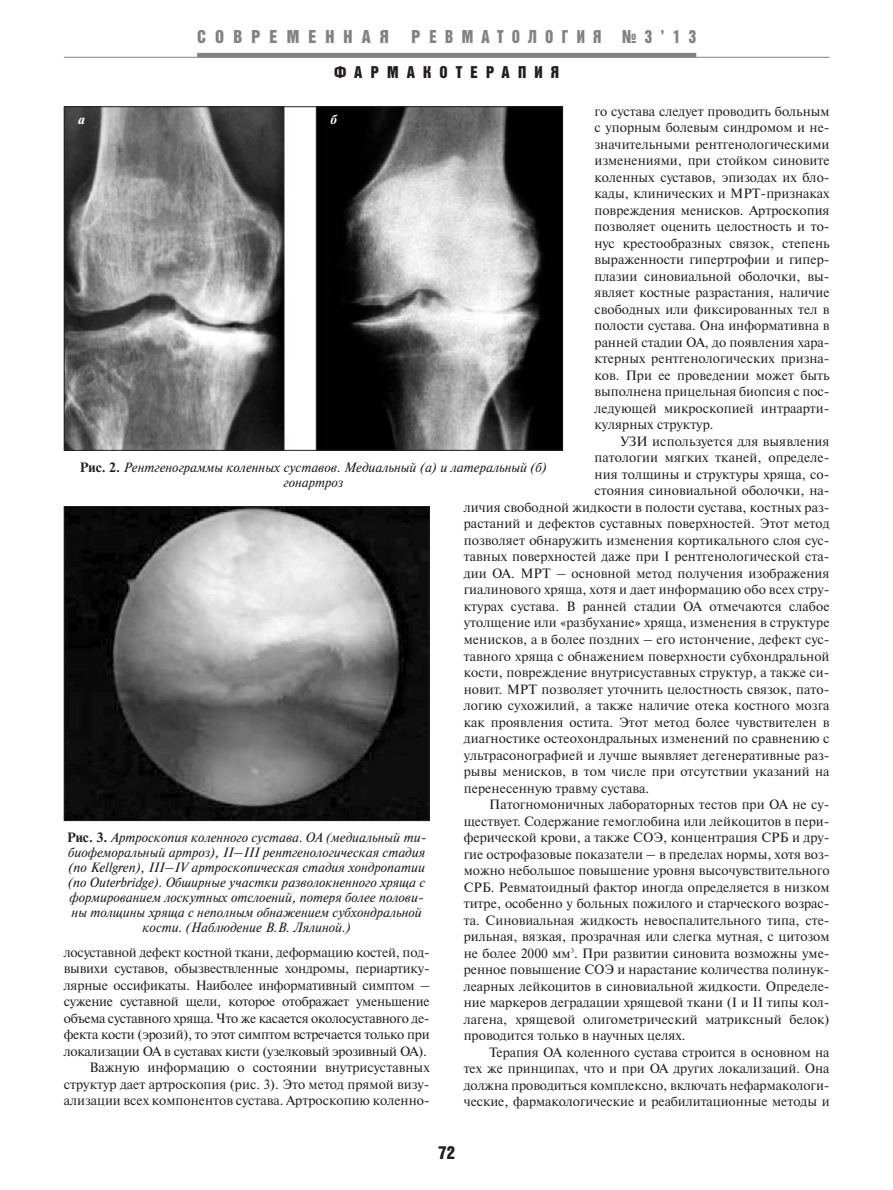
<style>
.page{position:relative;width:893px;height:1190px;background:#fff}
.page>*{position:absolute;margin:0;border:0;box-sizing:border-box;transform-origin:0 0}
.t1{font:18px "Bastion Kontrast";letter-spacing:.505em;color:#808284}
.t2{font:18px "Bastion Kontrast";color:#231f20}
.t3{font:16.5px "Bastion Kontrast";letter-spacing:.495em;color:#231f20}
.t4{font:13.5px/16.5px "Newton C";color:#231f20;text-align:right}
.t5{font:italic 13.5px/15px "Newton C";color:#231f20;text-align:center}
.t6{font:italic 700 13.5px "Newton C";color:#fff}
.s1{font-weight:700;font-style:normal}
</style>
<div class="page">
<hr style="left:64px;top:57px;width:765px;height:1px;background:#808284">
<hr style="left:197px;top:53px;width:499px;height:4px;background:#808284">
<img style="left:66px;top:108px;width:495px;height:341px">
<img style="left:66px;top:508px;width:361px;height:311px">
<div style="left:64px;top:506px;width:365px;height:315px;border:1px solid #231f20"></div>
<h1 class="t1" style="left:197px;top:30px;width:193px">СОВPEМЕННАЯ</h1>
<h1 class="t1" style="left:411px;top:30px;width:286px">РЕВМАТОЛОГИЯ №3’13</h1>
<p class="t3" style="left:334px;top:66px;width:226px">ФАРМАКОТЕРАПИЯ</p>
<p class="t4" style="left:594px;top:104px;width:236px;text-align:justify">го сустава следует проводить больным с упорным болевым синдромом и не&shy;значительными рентгенологическими изменениями, при стойком синовите коленных суставов, эпизодах их бло&shy;кады, клинических и МРТ-признаках повреждения менисков. Артроскопия позволяет оценить целостность и то&shy;нус крестообразных связок, степень выраженности гипертрофии и гипер&shy;плазии синовиальной оболочки, вы&shy;являет костные разрастания, наличие свободных или фиксированных тел в полости сустава. Она информативна в ранней стадии ОА, до появления хара&shy;ктерных рентгенологических призна&shy;ков. При ее проведении может быть выполнена прицельная биопсия с пос&shy;ледующей микроскопией интраарти&shy;кулярных структур.</p>
<p class="t4" style="left:620px;top:434px;width:211px">УЗИ используется для выявления</p>
<p class="t4" style="left:594px;top:451px;width:236px">патологии мягких тканей, определе-</p>
<p class="t4" style="left:594px;top:467px;width:236px">ния толщины и структуры хряща, со-</p>
<p class="t4" style="left:594px;top:484px;width:236px">стояния синовиальной оболочки, на-</p>
<p class="t4" style="left:463px;top:500px;width:367px">личия свободной жидкости в полости сустава, костных раз-</p>
<p class="t4" style="left:463px;top:517px;width:367px">растаний и дефектов суставных поверхностей. Этот метод</p>
<p class="t4" style="left:463px;top:533px;width:367px">позволяет обнаружить изменения кортикального слоя сус-</p>
<p class="t4" style="left:463px;top:550px;width:367px">тавных поверхностей даже при I рентгенологической ста-</p>
<p class="t4" style="left:463px;top:566px;width:367px">дии ОА. МРТ – основной метод получения изображения</p>
<p class="t4" style="left:463px;top:583px;width:367px">гиалинового хряща, хотя и дает информацию обо всех стру-</p>
<p class="t4" style="left:463px;top:599px;width:367px">ктурах сустава. В ранней стадии ОА отмечаются слабое</p>
<p class="t4" style="left:463px;top:616px;width:367px">утолщение или «разбухание» хряща, изменения в структуре</p>
<p class="t4" style="left:463px;top:632px;width:367px">менисков, а в более поздних – его истончение, дефект сус-</p>
<p class="t4" style="left:463px;top:649px;width:367px">тавного хряща с обнажением поверхности субхондральной</p>
<p class="t4" style="left:463px;top:665px;width:367px">кости, повреждение внутрисуставных структур, а также си-</p>
<p class="t4" style="left:463px;top:682px;width:367px">новит. МРТ позволяет уточнить целостность связок, пато-</p>
<p class="t4" style="left:463px;top:698px;width:367px">логию сухожилий, а также наличие отека костного мозга</p>
<p class="t4" style="left:463px;top:715px;width:367px">как проявления остита. Этот метод более чувствителен в</p>
<p class="t4" style="left:463px;top:731px;width:367px">диагностике остеохондральных изменений по сравнению с</p>
<p class="t4" style="left:463px;top:748px;width:367px">ультрасонографией и лучше выявляет дегенеративные раз-</p>
<p class="t4" style="left:463px;top:764px;width:367px">рывы менисков, в том числе при отсутствии указаний на</p>
<p class="t4" style="left:463px;top:781px;width:187px">перенесенную травму сустава.</p>
<p class="t4" style="left:489px;top:797px;width:342px">Патогномоничных лабораторных тестов при ОА не су-</p>
<p class="t4" style="left:463px;top:814px;width:367px">ществует. Содержание гемоглобина или лейкоцитов в пери-</p>
<p class="t4" style="left:463px;top:830px;width:367px">ферической крови, а также СОЭ, концентрация СРБ и дру-</p>
<p class="t4" style="left:463px;top:847px;width:367px">гие острофазовые показатели – в пределах нормы, хотя воз-</p>
<p class="t4" style="left:463px;top:863px;width:367px">можно небольшое повышение уровня высочувствительного</p>
<p class="t4" style="left:463px;top:880px;width:367px">СРБ. Ревматоидный фактор иногда определяется в низком</p>
<p class="t4" style="left:463px;top:896px;width:367px">титре, особенно у больных пожилого и старческого возрас-</p>
<p class="t4" style="left:463px;top:913px;width:367px">та. Синовиальная жидкость невоспалительного типа, сте-</p>
<p class="t4" style="left:463px;top:929px;width:367px">рильная, вязкая, прозрачная или слегка мутная, с цитозом</p>
<p class="t4" style="left:463px;top:946px;width:367px">не более 2000 мм<sup>3</sup>. При развитии синовита возможны уме-</p>
<p class="t4" style="left:463px;top:962px;width:367px">ренное повышение СОЭ и нарастание количества полинук-</p>
<p class="t4" style="left:463px;top:979px;width:367px">леарных лейкоцитов в синовиальной жидкости. Определе-</p>
<p class="t4" style="left:463px;top:995px;width:367px">ние маркеров деградации хрящевой ткани (I и II типы кол-</p>
<p class="t4" style="left:463px;top:1012px;width:367px">лагена, хрящевой олигометрический матриксный белок)</p>
<p class="t4" style="left:463px;top:1028px;width:223px">проводится только в научных целях.</p>
<p class="t4" style="left:489px;top:1045px;width:342px">Терапия ОА коленного сустава строится в основном на</p>
<p class="t4" style="left:463px;top:1061px;width:367px">тех же принципах, что и при ОА других локализаций. Она</p>
<p class="t4" style="left:463px;top:1078px;width:367px">должна проводиться комплексно, включать нефармакологи-</p>
<p class="t4" style="left:463px;top:1094px;width:367px">ческие, фармакологические и реабилитационные методы и</p>
<p class="t6" style="left:78px;top:115px;width:8px">а</p>
<p class="t6" style="left:330px;top:115px;width:8px">б</p>
<p class="t5" style="left:80px;top:461px;width:468px"><span class="s1">Рис. 2.</span> Рентгенограммы коленных суставов. Медиальный (а) и латеральный (б) гонартроз</p>
<p class="t5" style="left:67px;top:831px;width:361px"><span class="s1">Рис. 3.</span> Артроскопия коленного сустава. ОА (медиальный ти&shy;биофеморальный артроз), II–III рентгенологическая стадия (по Kellgren), III–IV артроскопическая стадия хондропатии (по Outerbridge). Обширные участки разволокненного хряща с формированием лоскутных отслоений, потеря более полови&shy;ны толщины хряща с неполным обнажением субхондральной кости. (Наблюдение В.В. Лялиной.)</p>
<p class="t4" style="left:64px;top:945px;width:367px">лосуставной дефект костной ткани, деформацию костей, под&shy;вывихи суставов, обызвествленные хондромы, периартику&shy;лярные оссификаты. Наиболее информативный симптом – сужение суставной щели, которое отображает уменьшение объема суставного хряща. Что же касается околосуставного де&shy;фекта кости (эрозий), то этот симптом встречается только при локализации ОА в суставах кисти (узелковый эрозивный ОА).<br>Важную информацию о состоянии внутрисуставных структур дает артроскопия (рис. 3). Это метод прямой визу&shy;ализации всех компонентов сустава. Артроскопию коленно-</p>
<h1 class="t2" style="left:438px;top:1145px;width:18px">72</h1>
</div>
